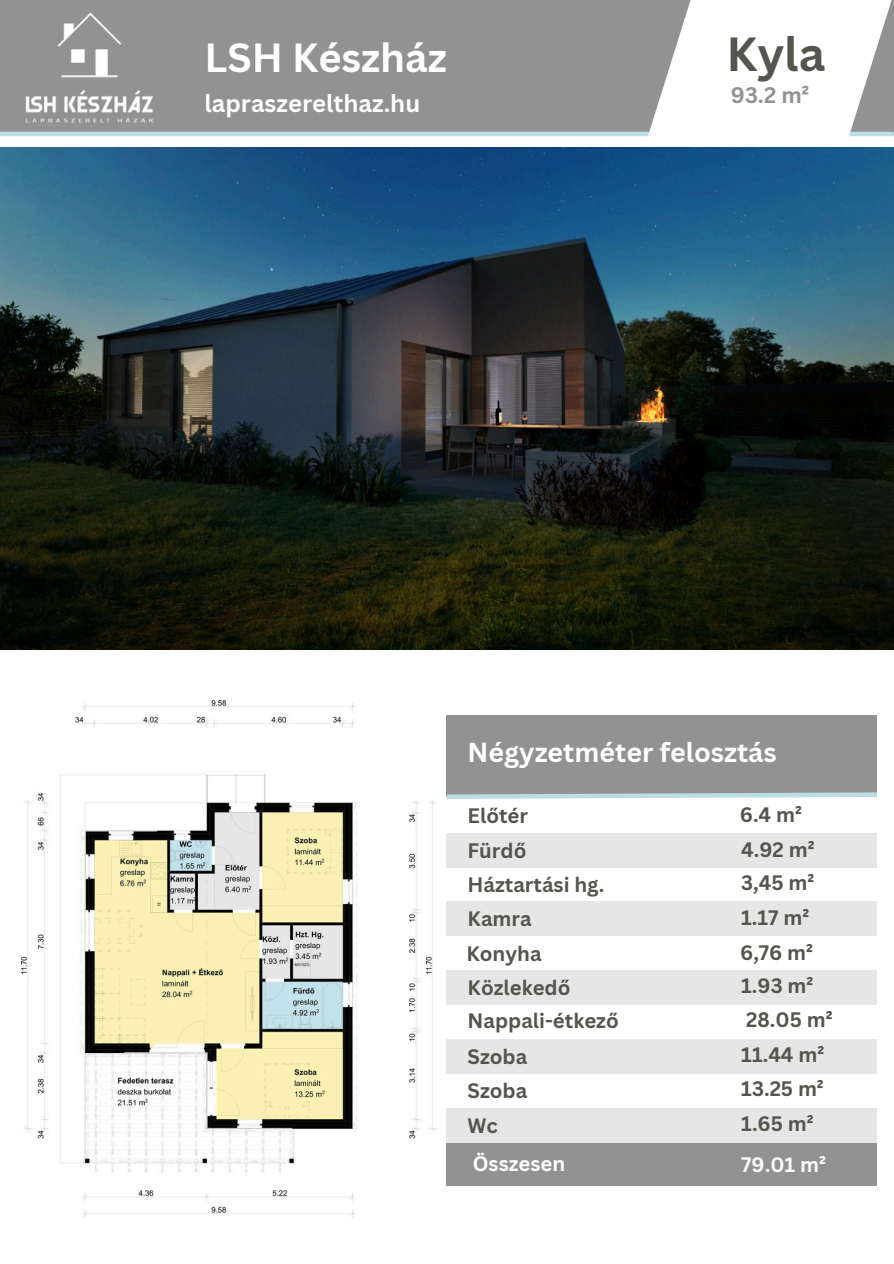
<style>
.page{position:relative;width:894px;height:1264px;background:#fff}
.page>*{position:absolute;margin:0;border:0;box-sizing:border-box;transform-origin:0 0}
.t1{font:700 46.65px "Canva Sans";color:#54554d}
.t2{font:700 39.6px "Canva Sans";color:#fff}
.t3{font:700 26.85px "Canva Sans";color:#fff}
.t4{font:700 23.85px "Canva Sans";color:#fff}
.t5{font:700 21.9px "Canva Sans";color:#929292}
.t6{font:700 20.4px "Canva Sans";color:#54554d}
.t7{font:700 20.4px "Canva Sans";color:#fff}
.t8{font:700 20.4px "Canva Sans";color:#fdfbfb}
</style>
<div class="page">
<div style="left:0;top:0;width:893px;height:134px;background:#929292"></div>
<img style="left:25px;top:12px;width:128px;height:111px">
<hr style="left:0;top:132px;width:893px;height:4px;background:#bbdde6">
<svg style="left:644px;top:0;width:249px;height:137px;fill:#fff"></svg>
<img style="left:0;top:147px;width:893px;height:502px">
<div style="left:446px;top:715px;width:430px;height:81px;background:#929292"></div>
<svg style="left:446px;top:790px;width:431px;height:9px"></svg>
<div style="left:446px;top:833px;width:430px;height:34px;background:#e6e6e6"></div>
<div style="left:446px;top:901px;width:430px;height:35px;background:#e6e6e6"></div>
<div style="left:446px;top:970px;width:430px;height:34px;background:#e6e6e6"></div>
<div style="left:447px;top:1039px;width:429px;height:34px;background:#e6e6e6"></div>
<div style="left:447px;top:1107px;width:429px;height:35px;background:#e6e6e6"></div>
<div style="left:446px;top:1143px;width:430px;height:42px;background:#929292"></div>
<img style="left:21px;top:700px;width:415px;height:517px">
<p class="t2" style="left:204px;top:30px;width:244px">LSH Készház</p>
<p class="t4" style="left:204px;top:87px;width:217px">lapraszerelthaz.hu</p>
<h1 class="t1" style="left:726px;top:21px;width:100px">Kyla</h1>
<h4 class="t5" style="left:730px;top:80px;width:80px">93.2 m²</h4>
<h3 class="t3" style="left:467px;top:733px;width:310px">Négyzetméter felosztás</h3>
<p class="t6" style="left:467px;top:801px;width:62px">Előtér</p>
<p class="t6" style="left:739px;top:800px;width:63px">6.4 m²</p>
<p class="t6" style="left:467px;top:836px;width:60px">Fürdő</p>
<p class="t6" style="left:741px;top:834px;width:75px">4.92 m²</p>
<p class="t6" style="left:467px;top:870px;width:138px">Háztartási hg.</p>
<p class="t6" style="left:741px;top:868px;width:75px">3,45 m²</p>
<p class="t6" style="left:467px;top:904px;width:66px">Kamra</p>
<p class="t6" style="left:741px;top:903px;width:69px">1.17 m²</p>
<p class="t6" style="left:466px;top:939px;width:77px">Konyha</p>
<p class="t6" style="left:740px;top:937px;width:74px">6,76 m²</p>
<p class="t6" style="left:467px;top:973px;width:104px">Közlekedő</p>
<p class="t6" style="left:741px;top:971px;width:73px">1.93 m²</p>
<p class="t6" style="left:467px;top:1006px;width:153px">Nappali-étkező</p>
<p class="t6" style="left:746px;top:1005px;width:88px">28.05 m²</p>
<p class="t6" style="left:467px;top:1042px;width:61px">Szoba</p>
<p class="t6" style="left:741px;top:1040px;width:84px">11.44 m²</p>
<p class="t6" style="left:467px;top:1075px;width:61px">Szoba</p>
<p class="t6" style="left:741px;top:1074px;width:84px">13.25 m²</p>
<p class="t6" style="left:467px;top:1110px;width:32px">Wc</p>
<p class="t6" style="left:741px;top:1109px;width:74px">1.65 m²</p>
<p class="t7" style="left:472px;top:1148px;width:94px">Összesen</p>
<p class="t8" style="left:741px;top:1149px;width:86px">79.01 m²</p>
</div>
